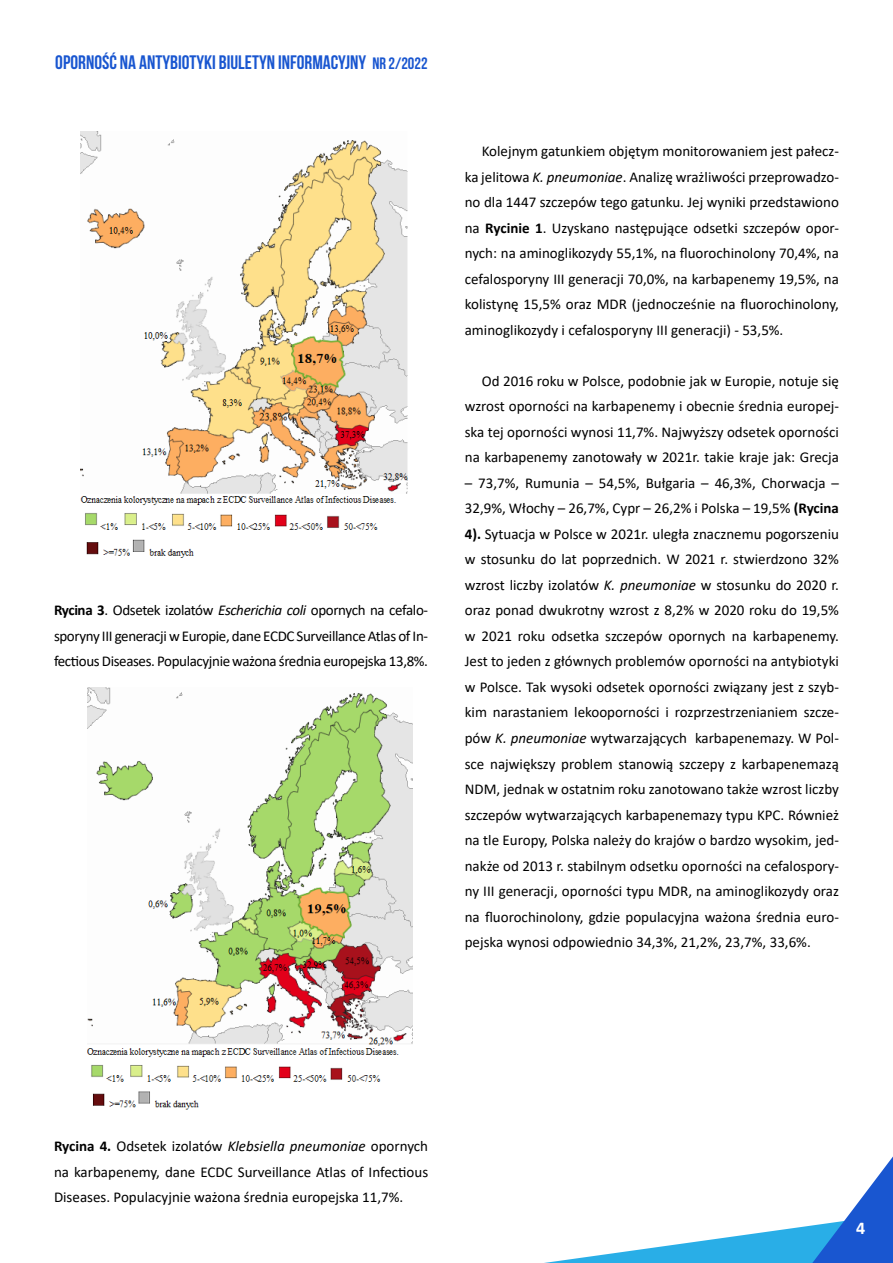
<style>
.page{position:relative;width:893px;height:1263px;background:#fff}
.page>*{position:absolute;margin:0;border:0;box-sizing:border-box;transform-origin:0 0}
.t1{font:700 19.5px "Bebas Neue";color:#1956d0}
.t2{font:700 18px "Calibri";color:#fff}
.t3{font:15px/25.5px "Calibri";color:#000;text-align:justify}
.s1{font-size:16.5px}
.s2{font-weight:700}
.s3{font-style:italic}
</style>
<div class="page">
<img style="left:81px;top:132px;width:327px;height:426px">
<img style="left:87px;top:688px;width:325px;height:422px">
<svg style="left:544px;top:1156px;width:349px;height:107px"></svg>
<h1 class="t1" style="left:55px;top:51px;width:374px">OPORNOŚĆ NA ANTYBIOTYKI BIULETYN INFORMACYJNY <span class="s1">nr 2/2022</span></h1>
<p class="t3" style="left:54px;top:597px;width:376px"><span class="s2">Rycina 3</span>. Odsetek izolatów <span class="s3">Escherichia coli</span> opornych na cefalo&shy;sporyny III generacji w Europie, dane ECDC Surveillance Atlas of In&shy;fectious Diseases. Populacyjnie ważona średnia europejska 13,8%.</p>
<p class="t3" style="left:465px;top:138px;width:376px;text-indent:17px">Kolejnym gatunkiem objętym monitorowaniem jest pałecz&shy;ka jelitowa <span class="s3">K. pneumoniae</span>. Analizę wrażliwości przeprowadzo&shy;no dla 1447 szczepów tego gatunku. Jej wyniki przedstawiono na <span class="s2">Rycinie 1</span>. Uzyskano następujące odsetki szczepów opor&shy;nych: na aminoglikozydy 55,1%, na fluorochinolony 70,4%, na cefalosporyny III generacji 70,0%, na karbapenemy 19,5%, na kolistynę 15,5% oraz MDR (jednocześnie na fluorochinolony, aminoglikozydy i cefalosporyny III generacji) - 53,5%.</p>
<p class="t3" style="left:465px;top:368px;width:376px;text-indent:17px">Od 2016 roku w Polsce, podobnie jak w Europie, notuje się wzrost oporności na karbapenemy i obecnie średnia europej&shy;ska tej oporności wynosi 11,7%. Najwyższy odsetek oporności na karbapenemy zanotowały w 2021r. takie kraje jak: Grecja</p>
<p class="t3" style="left:465px;top:470px;width:376px">– 73,7%, Rumunia – 54,5%, Bułgaria – 46,3%, Chorwacja – 32,9%, Włochy – 26,7%, Cypr – 26,2% i Polska – 19,5% <span class="s2">(Rycina 4).</span> Sytuacja w Polsce w 2021r. uległa znacznemu pogorszeniu w stosunku do lat poprzednich. W 2021 r. stwierdzono 32% wzrost liczby izolatów <span class="s3">K. pneumoniae</span> w stosunku do 2020 r. oraz ponad dwukrotny wzrost z 8,2% w 2020 roku do 19,5% w 2021 roku odsetka szczepów opornych na karbapenemy.<br>Jest to jeden z głównych problemów oporności na antybiotyki w Polsce. Tak wysoki odsetek oporności związany jest z szyb&shy;kim narastaniem lekooporności i rozprzestrzenianiem szcze&shy;pów <span class="s3">K. pneumoniae</span> wytwarzających karbapenemazy. W Pol&shy;sce największy problem stanowią szczepy z karbapenemazą NDM, jednak w ostatnim roku zanotowano także wzrost liczby szczepów wytwarzających karbapenemazy typu KPC. Również na tle Europy, Polska należy do krajów o bardzo wysokim, jed&shy;nakże od 2013 r. stabilnym odsetku oporności na cefalospory&shy;ny III generacji, oporności typu MDR, na aminoglikozydy oraz na fluorochinolony, gdzie populacyjna ważona średnia euro&shy;pejska wynosi odpowiednio 34,3%, 21,2%, 23,7%, 33,6%.</p>
<p class="t3" style="left:54px;top:1133px;width:376px"><span class="s2">Rycina 4.</span> Odsetek izolatów <span class="s3">Klebsiella pneumoniae</span> opornych na karbapenemy, dane ECDC Surveillance Atlas of Infectious Diseases. Populacyjnie ważona średnia europejska 11,7%.</p>
<p class="t2" style="left:856px;top:1215px;width:11px">4</p>
</div>
